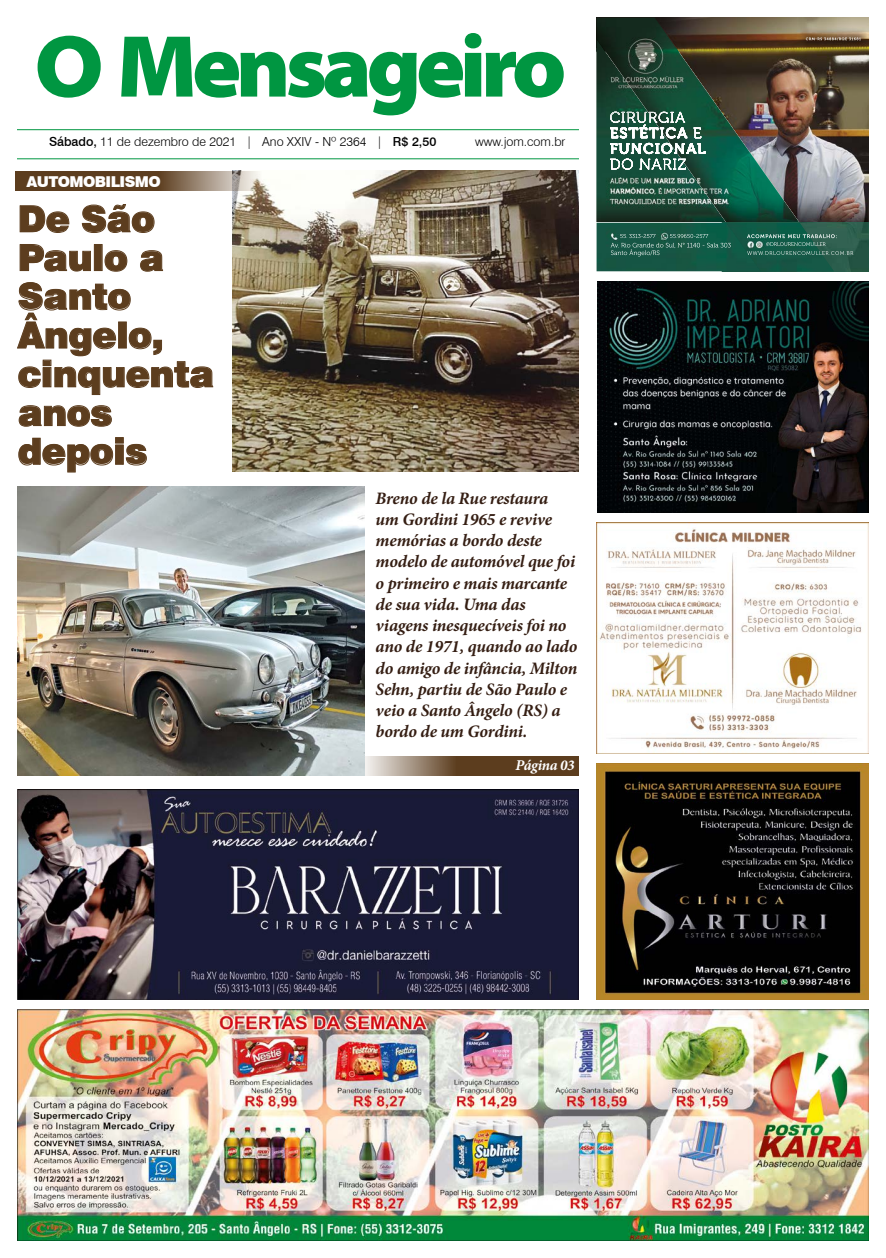
<style>
.page{position:relative;width:886px;height:1258px;background:#fff}
.page>*{position:absolute;margin:0;border:0;box-sizing:border-box;transform-origin:0 0}
.t1{font:900 semi-expanded 88.75px "Myriad Pro";letter-spacing:-.065em;color:#009641}
.t2{font:900 36.25px/38.8px "Swiss 721 BT";letter-spacing:-.01em;color:#5c3d1e}
.t3{font:italic 700 17.5px/21.2px "Minion Pro";letter-spacing:-.015em;color:#351e13}
.t4{font:900 15px "Swiss 721 BT";letter-spacing:-.04em;color:#fff}
.t5{font:italic 700 15px "Minion Pro";letter-spacing:-.025em;color:#fff}
.t6{font:300 12.5px "Swiss 721 BT";color:#000}
.s1{font-weight:500}
</style>
<div class="page">
<hr style="left:18px;top:129px;width:561px;height:1px;background:#009641">
<hr style="left:18px;top:159px;width:561px;height:1px;background:#009641">
<img style="left:18px;top:789px;width:561px;height:210px">
<img style="left:18px;top:1010px;width:850px;height:230px">
<img style="left:596px;top:764px;width:272px;height:235px">
<img style="left:834px;top:48px;width:34px;height:175px">
<img style="left:596px;top:18px;width:238px;height:30px">
<img style="left:596px;top:39px;width:165px;height:9px">
<img style="left:825px;top:48px;width:9px;height:175px">
<img style="left:834px;top:223px;width:34px;height:48px">
<img style="left:825px;top:223px;width:9px;height:48px">
<img style="left:596px;top:48px;width:229px;height:223px">
<img style="left:596px;top:523px;width:272px;height:230px">
<img style="left:597px;top:282px;width:272px;height:230px">
<img style="left:232px;top:171px;width:347px;height:300px">
<img style="left:18px;top:486px;width:347px;height:289px">
<svg style="left:15px;top:171px;width:246px;height:19px;background:#7a6148"></svg>
<svg style="left:365px;top:756px;width:214px;height:19px;background:#7c644b"></svg>
<svg style="left:20px;top:205px;width:49px;height:28px"></svg>
<svg style="left:82px;top:204px;width:73px;height:29px"></svg>
<svg style="left:20px;top:244px;width:71px;height:28px"></svg>
<div style="left:94px;top:244px;width:8px;height:27px;border:1px solid #5c3d1e"></div>
<svg style="left:104px;top:250px;width:23px;height:22px"></svg>
<svg style="left:140px;top:250px;width:23px;height:22px"></svg>
<svg style="left:17px;top:282px;width:196px;height:113px"></svg>
<svg style="left:19px;top:405px;width:93px;height:22px"></svg>
<svg style="left:18px;top:437px;width:129px;height:36px"></svg>
<h1 class="t1" style="left:34px;top:6px;width:534px">O Mensageiro</h1>
<p class="t6" style="left:49px;top:134px;width:389px"><span class="s1">Sábado,</span> 11 de dezembro de 2021 | Ano XXIV - Nº 2364 | <span class="s1">R$ 2,50</span></p>
<p class="t6" style="left:475px;top:134px;width:92px">www.jom.com.br</p>
<p class="t4" style="left:27px;top:172px;width:136px">AUTOMOBILISMO</p>
<h2 class="t2" style="left:18px;top:199px;width:198px">De São<br>Paulo a<br>Santo<br>Ângelo, cinquenta anos depois</h2>
<p class="t3" style="left:376px;top:487px;width:203px">Breno de la Rue restaura<br>um Gordini 1965 e revive memórias a bordo deste modelo de automóvel que foi o primeiro e mais marcante de sua vida. Uma das viagens inesquecíveis foi no ano de 1971, quando ao lado do amigo de infância, Milton<br>Sehn, partiu de São Paulo e veio a Santo Ângelo (RS) a bordo de um Gordini.</p>
<p class="t5" style="left:516px;top:754px;width:61px">Página 03</p>
</div>
